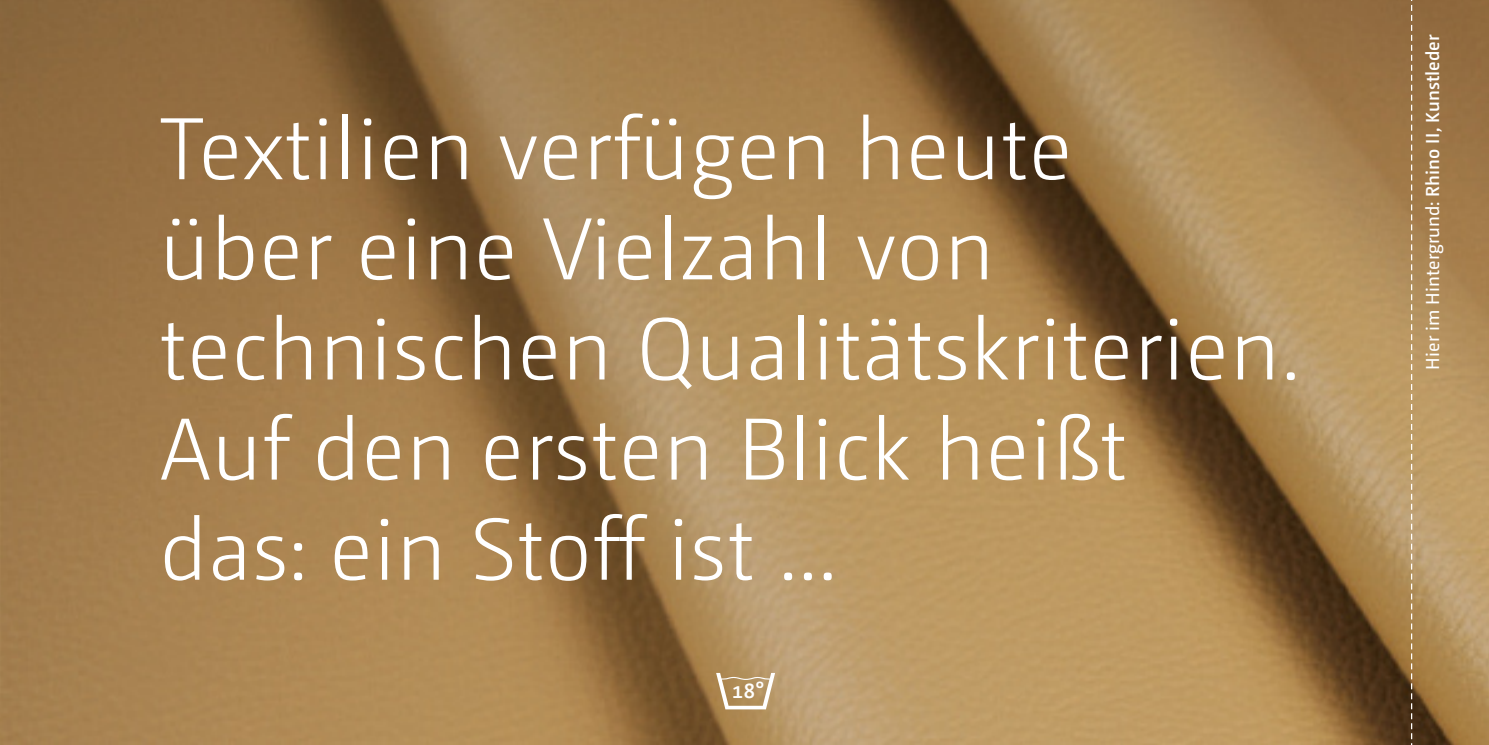
<style>
.page{position:relative;width:1489px;height:745px;background:#fff}
.page>*{position:absolute;margin:0;border:0;box-sizing:border-box;transform-origin:0 0}
.t1{font:300 87.5px/100px "Camingo Dos";letter-spacing:.005em;color:#fff}
.t2{font:600 22px "Camingo Dos";color:#fff}
.t3{font:18.75px "Camingo Dos";color:#fff}
.s1{font-weight:600}
</style>
<div class="page">
<img style="left:0;top:0;width:1488px;height:744px">
<svg style="left:716px;top:672px;width:59px;height:37px"></svg>
<svg style="left:1410px;top:0;width:1px;height:744px"></svg>
<p class="t1" style="left:159px;top:106px;width:1142px">Textilien verfügen heute<br>über eine Vielzahl von technischen Qualitätskriterien.<br>Auf den ersten Blick heißt<br>das: ein Stoff ist ...</p>
<p class="t2" style="left:732px;top:681px;width:34px">18°</p>
<p class="t3" style="left:1425px;top:369px;width:336px;rotate:-90deg">Hier im Hintergrund: <span class="s1">Rhino II, Kunstleder</span></p>
</div>
